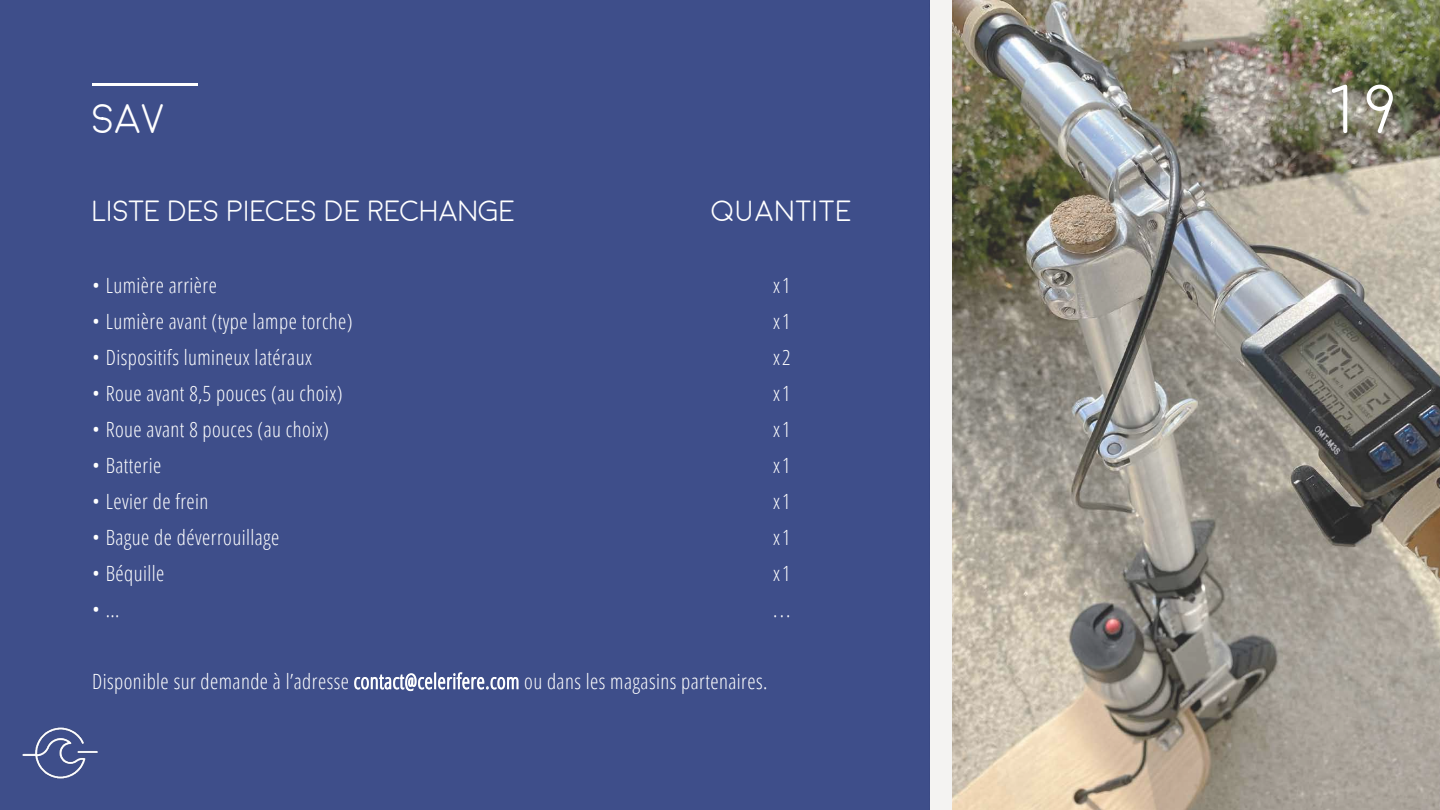
<style>
.page{position:relative;width:1440px;height:810px;background:#fff}
.page>*{position:absolute;margin:0;border:0;box-sizing:border-box;transform-origin:0 0}
.t1{font:300 69px "Moon";color:#fff}
.t2{font:300 41.25px "Moon";color:#fff}
.t3{font:300 29.25px "Moon";color:#fff}
.t4{font:300 condensed 21px/36px "Open Sans";letter-spacing:.02em;color:#fff;text-align:justify}
</style>
<div class="page">
<img style="left:951px;top:1px;width:489px;height:809px">
<div style="left:0;top:0;width:930px;height:810px;background:#3e4e8a"></div>
<hr style="left:92px;top:83px;width:106px;height:3px;background:#fff">
<img style="left:22px;top:727px;width:76px;height:52px">
<div style="left:930px;top:1px;width:21px;height:809px;background:#f4f3f2"></div>
<h2 class="t2" style="left:92px;top:99px;width:74px">SAV</h2>
<h3 class="t3" style="left:92px;top:196px;width:424px">LISTE DES PIECES DE RECHANGE</h3>
<p class="t4" style="left:92px;top:266px;width:126px">• Lumière arrière</p>
<p class="t4" style="left:92px;top:302px;width:262px">• Lumière avant (type lampe torche)</p>
<p class="t4" style="left:92px;top:338px;width:221px">• Dispositifs lumineux latéraux</p>
<p class="t4" style="left:92px;top:374px;width:252px">• Roue avant 8,5 pouces (au choix)</p>
<p class="t4" style="left:92px;top:410px;width:238px">• Roue avant 8 pouces (au choix)</p>
<p class="t4" style="left:92px;top:446px;width:71px">• Batterie</p>
<p class="t4" style="left:92px;top:482px;width:118px">• Levier de frein</p>
<p class="t4" style="left:92px;top:518px;width:189px">• Bague de déverrouillage</p>
<p class="t4" style="left:92px;top:554px;width:74px">• Béquille</p>
<p class="t4" style="left:92px;top:590px;width:29px">• ...</p>
<h3 class="t3" style="left:712px;top:196px;width:142px">QUANTITE</h3>
<p class="t4" style="left:773px;top:266px;width:19px">x1 x1 x2 x1 x1 x1 x1 x1 x1 ...</p>
<p class="t4" style="left:92px;top:662px;width:677px">Disponible sur demande à l’adresse contact@celerifere.com ou dans les magasins partenaires.</p>
<h1 class="t1" style="left:1324px;top:75px;width:75px">19</h1>
</div>
